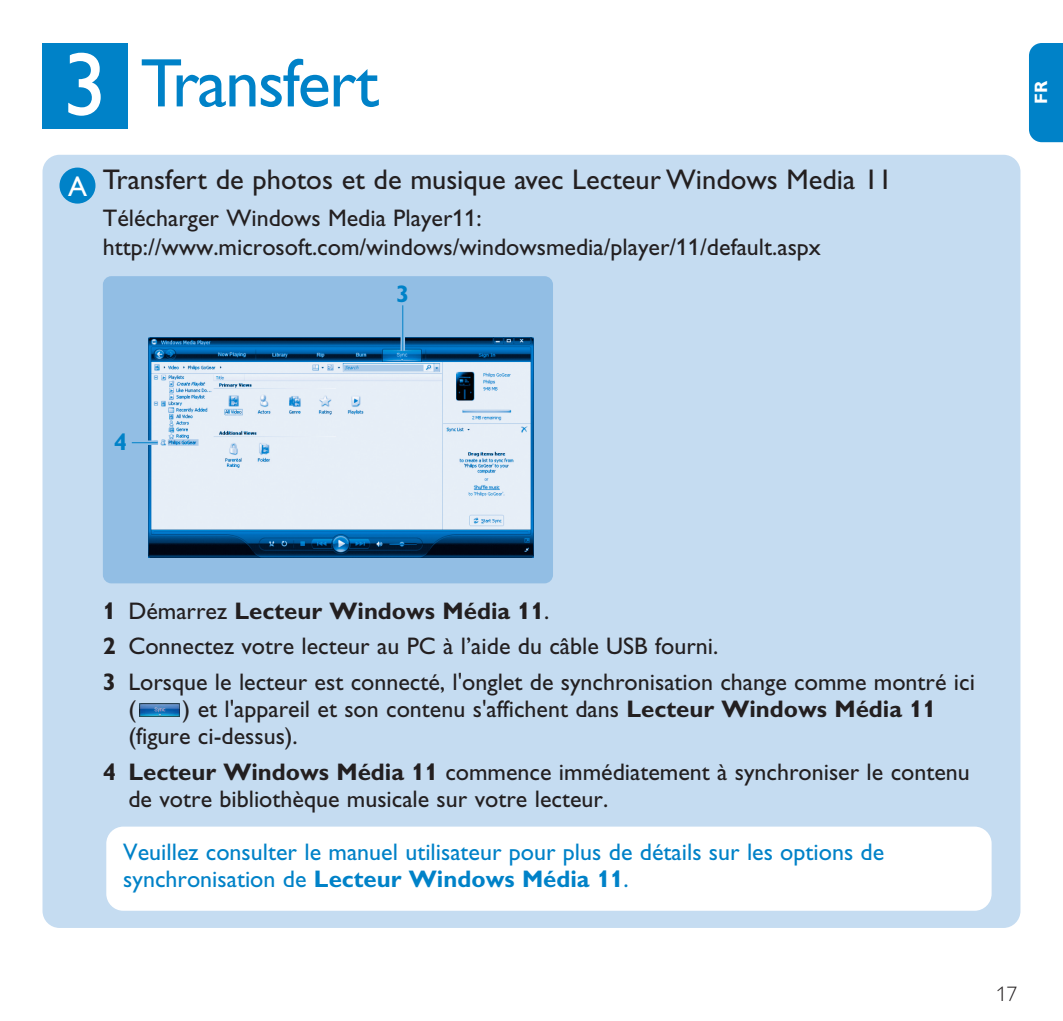
<style>
.page{position:relative;width:1063px;height:1021px;background:#fff}
.page>*{position:absolute;margin:0;border:0;box-sizing:border-box;transform-origin:0 0}
.t1{font:69px "Gill Sans";letter-spacing:-.025em;color:#0082c8}
.t2{font:28.5px "Gill Sans";color:#231f20}
.t3{font:28.5px "Gill Sans Std";color:#fff}
.t4{font:24px/35.4px "Gill Alt One";color:#231f20}
.t5{font:24px/27px "Gill Alt One";color:#0082c8}
.t6{font:700 24px "Gill Alt One";color:#0082c8}
.t7{font:300 21px "Gill Alt One";color:#231f20}
.t8{font:700 18px "Gill Alt One";color:#fff}
.s1{font-size:90px;color:#fff}
.s2{font-weight:700}
</style>
<div class="page">
<div style="left:1029px;top:43px;width:34px;height:99px;background:#0082c8"></div>
<div style="left:43px;top:155px;width:977px;height:772px;background:#c5dcf1;border-radius:17px"></div>
<div style="left:43px;top:43px;width:85px;height:85px;background:#0082c8"></div>
<div style="left:59px;top:167px;width:36px;height:36px;background:#0082c8;border-radius:50%"></div>
<div style="left:106px;top:826px;width:886px;height:84px;background:#fff;border-radius:17px"></div>
<img style="left:140px;top:703px;width:39px;height:13px">
<div style="left:103px;top:276px;width:450px;height:307px;background:#92bee4;border-radius:9px"></div>
<img style="left:148px;top:337px;width:385px;height:220px">
<svg style="left:401px;top:305px;width:4px;height:46px"></svg>
<hr style="left:402px;top:305px;width:1px;height:46px;background:#0082c8">
<svg style="left:132px;top:440px;width:26px;height:5px"></svg>
<svg style="left:132px;top:442px;width:26px;height:1px"></svg>
<h1 class="t1" style="left:63px;top:59px;width:318px"><span class="s1">3</span> Transfert</h1>
<p class="t3" style="left:68px;top:176px;width:21px">A</p>
<p class="t2" style="left:103px;top:170px;width:791px">Transfert de photos et de musique avec Lecteur Windows Media 11</p>
<p class="t4" style="left:103px;top:206px;width:720px;line-height:28.8px">Télécharger Windows Media Player11: http://www.microsoft.com/windows/windowsmedia/player/11/default.aspx</p>
<p class="t6" style="left:396px;top:285px;width:15px">3</p>
<p class="t6" style="left:114px;top:433px;width:15px">4</p>
<p class="t8" style="left:1035px;top:104px;width:25px;rotate:-90deg">FR</p>
<p class="t4" style="left:103px;top:595px;width:874px"><span class="s2">1</span> Démarrez <span class="s2">Lecteur Windows Média 11</span>.<br><span class="s2">2</span> Connectez votre lecteur au PC à l’aide du câble USB fourni.<br><span class="s2">3</span> Lorsque le lecteur est connecté, l'onglet de synchronisation change comme montré ici</p>
<p class="t4" style="left:128px;top:693px;width:9px">(</p>
<p class="t4" style="left:128px;top:698px;width:809px;line-height:27px;text-indent:54px">) et l'appareil et son contenu s'affichent dans <span class="s2">Lecteur Windows Média 11 </span>(figure ci-dessus).</p>
<p class="t4" style="left:128px;top:760px;width:843px;line-height:27px;text-indent:-26px"><span class="s2">4 Lecteur Windows Média 11</span> commence immédiatement à synchroniser le contenu de votre bibliothèque musicale sur votre lecteur.</p>
<p class="t5" style="left:123px;top:841px;width:763px">Veuillez consulter le manuel utilisateur pour plus de détails sur les options de synchronisation de <span class="s2">Lecteur Windows Média 11</span>.</p>
<p class="t7" style="left:996px;top:986px;width:22px">17</p>
</div>
